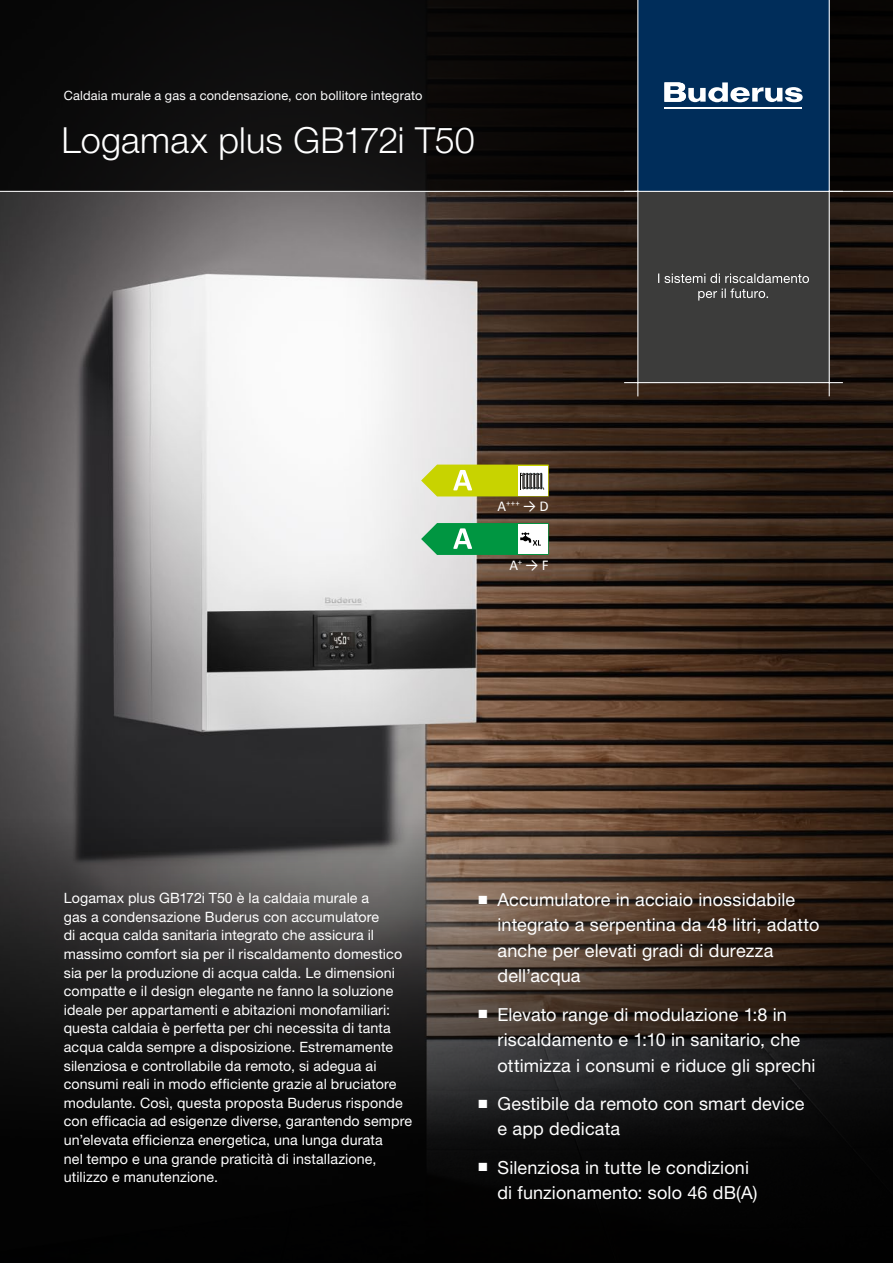
<style>
.page{position:relative;width:893px;height:1263px;background:#fff}
.page>*{position:absolute;margin:0;border:0;box-sizing:border-box;transform-origin:0 0}
.t1{font:36px "Helvetica Neue LT Pro Lt RB";letter-spacing:.005em;color:#fff}
.t2{font:18px/25.5px "Helvetica Neue LT Pro Roman RB";letter-spacing:.01em;color:#fff}
.t3{font:15px "Calibri";color:#fff}
.t4{font:14.25px/18.6px "Helvetica Neue LT Pro Roman RB";letter-spacing:.01em;color:#fff}
.t5{font:12.75px "Helvetica Neue LT Pro Roman RB";letter-spacing:.015em;color:#fff}
</style>
<div class="page">
<img style="left:0;top:192px;width:893px;height:478px">
<div style="left:0;top:0;width:893px;height:191px;background:#0b0a09"></div>
<div style="left:638px;top:0;width:191px;height:191px;background:#002d5a"></div>
<hr style="left:664px;top:107px;width:138px;height:2px;background:#fff">
<svg style="left:664px;top:82px;width:139px;height:20px"></svg>
<div style="left:638px;top:191px;width:191px;height:192px;background:#3c3c3b"></div>
<hr style="left:624px;top:191px;width:219px;height:1px;background:#fff">
<hr style="left:624px;top:382px;width:219px;height:1px;background:#fff">
<hr style="left:829px;top:0;width:1px;height:396px;background:#fff">
<hr style="left:637px;top:0;width:1px;height:396px;background:#fff">
<svg style="left:658px;top:273px;width:151px;height:28px"></svg>
<svg style="left:0;top:670px;width:893px;height:593px;background:#332c28"></svg>
<svg style="left:421px;top:523px;width:128px;height:32px"></svg>
<svg style="left:421px;top:465px;width:128px;height:31px"></svg>
<p class="t5" style="left:64px;top:87px;width:360px">Caldaia murale a gas a condensazione, con bollitore integrato</p>
<h1 class="t1" style="left:62px;top:118px;width:414px">Logamax plus GB172i T50</h1>
<p class="t3" style="left:498px;top:496px;width:53px">A<sup>+++</sup> → D</p>
<p class="t3" style="left:509px;top:554px;width:41px">A<sup>+</sup> → F</p>
<p class="t4" style="left:64px;top:889px;width:350px">Logamax plus GB172i T50 è la caldaia murale a<br>gas a condensazione Buderus con accumulatore<br>di acqua calda sanitaria integrato che assicura il massimo comfort sia per il riscaldamento domestico sia per la produzione di acqua calda. Le dimensioni compatte e il design elegante ne fanno la soluzione ideale per appartamenti e abitazioni monofamiliari: questa caldaia è perfetta per chi necessita di tanta acqua calda sempre a disposizione. Estremamente silenziosa e controllabile da remoto, si adegua ai consumi reali in modo efficiente grazie al bruciatore modulante. Così, questa proposta Buderus risponde con efficacia ad esigenze diverse, garantendo sempre un’elevata efficienza energetica, una lunga durata<br>nel tempo e una grande praticità di installazione, utilizzo e manutenzione.</p>
<p class="t2" style="left:497px;top:886px;width:323px;text-indent:-19px">■ Accumulatore in acciaio inossidabile integrato a serpentina da 48 litri, adatto anche per elevati gradi di durezza dell’acqua</p>
<p class="t2" style="left:497px;top:1001px;width:320px;text-indent:-19px">■ Elevato range di modulazione 1:8 in riscaldamento e 1:10 in sanitario, che ottimizza i consumi e riduce gli sprechi</p>
<p class="t2" style="left:497px;top:1090px;width:309px;text-indent:-19px">■ Gestibile da remoto con smart device e app dedicata</p>
<p class="t2" style="left:497px;top:1154px;width:262px;text-indent:-19px">■ Silenziosa in tutte le condizioni di funzionamento: solo 46 dB(A)</p>
</div>
